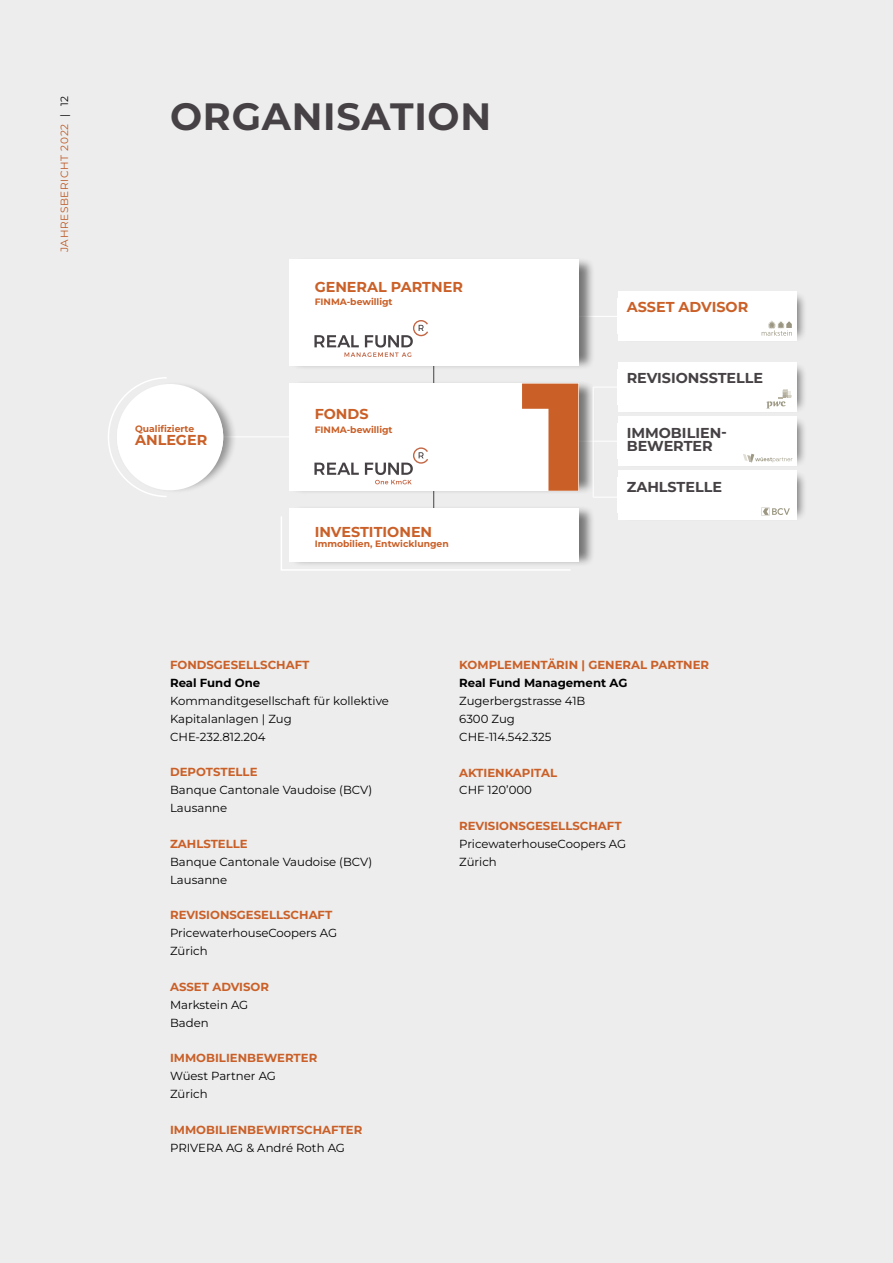
<style>
.page{position:relative;width:893px;height:1263px;background:#ededed}
.page>*{position:absolute;margin:0;border:0;box-sizing:border-box;transform-origin:0 0}
.t1{font:700 38.1px "Montserrat";letter-spacing:.02em;color:#454144}
.t2{font:700 14.4px "Montserrat";color:#ca6028}
.t3{font:700 14.4px/13.4px "Montserrat";color:#454144}
.t4{font:11.7px/17.9px "Montserrat";color:#000}
.t5{font:700 11.7px "Montserrat";color:#ca6028}
.t6{font:700 11.7px "Montserrat";color:#000}
.t7{font:10.5px "Montserrat";letter-spacing:.06em;color:#ca6028}
.t8{font:700 9.3px "Montserrat";color:#ca6028}
.s1{color:#000}
</style>
<div class="page">
<hr style="left:568px;top:316px;width:60px;height:1px;background:#fff">
<hr style="left:525px;top:441px;width:104px;height:1px;background:#fff">
<hr style="left:217px;top:436px;width:104px;height:1px;background:#fff">
<svg style="left:594px;top:497px;width:24px;height:1px"></svg>
<hr style="left:433px;top:348px;width:1px;height:178px;background:#454144">
<div style="left:289px;top:257px;width:306px;height:113px;background:#000;opacity:.5"></div>
<div style="left:289px;top:380px;width:306px;height:115px;background:#000;opacity:.5"></div>
<div style="left:289px;top:505px;width:306px;height:62px;background:#000;opacity:.5"></div>
<div style="left:618px;top:470px;width:189px;height:52px;background:#000;opacity:.5"></div>
<div style="left:618px;top:416px;width:189px;height:52px;background:#000;opacity:.5"></div>
<div style="left:618px;top:362px;width:189px;height:52px;background:#000;opacity:.5"></div>
<div style="left:618px;top:291px;width:189px;height:52px;background:#000;opacity:.5"></div>
<div style="left:289px;top:259px;width:289px;height:107px;background:#fff"></div>
<div style="left:289px;top:384px;width:289px;height:107px;background:#fff"></div>
<div style="left:289px;top:509px;width:289px;height:53px;background:#fff"></div>
<svg style="left:281px;top:516px;width:291px;height:55px"></svg>
<div style="left:618px;top:470px;width:178px;height:50px;background:#fff"></div>
<div style="left:618px;top:416px;width:178px;height:50px;background:#fff"></div>
<div style="left:618px;top:362px;width:178px;height:50px;background:#fff"></div>
<div style="left:618px;top:292px;width:178px;height:49px;background:#fff"></div>
<svg style="left:314px;top:320px;width:114px;height:37px"></svg>
<svg style="left:314px;top:463px;width:45px;height:12px"></svg>
<svg style="left:365px;top:447px;width:63px;height:37px"></svg>
<svg style="left:522px;top:384px;width:56px;height:107px"></svg>
<div style="left:115px;top:381px;width:123px;height:113px;background:#000;opacity:.4"></div>
<div style="left:117px;top:384px;width:106px;height:106px;background:#fff;border-radius:50%"></div>
<svg style="left:108px;top:377px;width:60px;height:120px"></svg>
<svg style="left:766px;top:389px;width:26px;height:19px"></svg>
<svg style="left:743px;top:454px;width:49px;height:8px"></svg>
<svg style="left:761px;top:507px;width:29px;height:9px"></svg>
<hr style="left:593px;top:387px;width:1px;height:110px;background:#fff">
<svg style="left:762px;top:321px;width:30px;height:15px"></svg>
<p class="t7" style="left:57px;top:252px;width:158px;rotate:-90deg">JAHRESBERICHT 2022 <span class="s1">| 12</span></p>
<h1 class="t1" style="left:170px;top:91px;width:323px">ORGANISATION</h1>
<p class="t8" style="left:135px;top:422px;width:61px">Qualifizierte</p>
<p class="t2" style="left:135px;top:430px;width:74px">ANLEGER</p>
<p class="t2" style="left:315px;top:277px;width:150px">GENERAL PARTNER</p>
<p class="t8" style="left:315px;top:296px;width:79px">FINMA-bewilligt</p>
<p class="t2" style="left:315px;top:405px;width:55px">FONDS</p>
<p class="t8" style="left:315px;top:423px;width:79px">FINMA-bewilligt</p>
<p class="t2" style="left:315px;top:522px;width:119px">INVESTITIONEN</p>
<p class="t8" style="left:315px;top:538px;width:136px">Immobilien, Entwicklungen</p>
<p class="t2" style="left:627px;top:297px;width:123px">ASSET ADVISOR</p>
<p class="t3" style="left:627px;top:371px;width:138px">REVISIONSSTELLE</p>
<p class="t3" style="left:627px;top:426px;width:102px">IMMOBILIEN-<br>BEWERTER</p>
<p class="t3" style="left:627px;top:480px;width:97px">ZAHLSTELLE</p>
<p class="t5" style="left:170px;top:657px;width:141px">FONDSGESELLSCHAFT</p>
<p class="t6" style="left:170px;top:675px;width:92px">Real Fund One</p>
<p class="t4" style="left:170px;top:692px;width:220px">Kommanditgesellschaft für kollektive<br>Kapitalanlagen | Zug<br>CHE-232.812.204</p>
<p class="t5" style="left:170px;top:764px;width:89px">DEPOTSTELLE</p>
<p class="t4" style="left:170px;top:781px;width:204px">Banque Cantonale Vaudoise (BCV)<br>Lausanne</p>
<p class="t5" style="left:170px;top:836px;width:79px">ZAHLSTELLE</p>
<p class="t4" style="left:170px;top:852px;width:204px">Banque Cantonale Vaudoise (BCV)<br>Lausanne</p>
<p class="t5" style="left:170px;top:907px;width:164px">REVISIONSGESELLSCHAFT</p>
<p class="t4" style="left:170px;top:924px;width:168px">PricewaterhouseCoopers AG<br>Zürich</p>
<p class="t5" style="left:170px;top:979px;width:100px">ASSET ADVISOR</p>
<p class="t4" style="left:170px;top:995px;width:80px">Markstein AG<br>Baden</p>
<p class="t5" style="left:170px;top:1050px;width:149px">IMMOBILIENBEWERTER</p>
<p class="t4" style="left:170px;top:1067px;width:107px">Wüest Partner AG<br>Zürich</p>
<p class="t5" style="left:170px;top:1122px;width:194px">IMMOBILIENBEWIRTSCHAFTER</p>
<p class="t4" style="left:170px;top:1138px;width:176px">PRIVERA AG &amp; André Roth AG</p>
<p class="t5" style="left:459px;top:657px;width:251px">KOMPLEMENTÄRIN | GENERAL PARTNER</p>
<p class="t6" style="left:459px;top:675px;width:170px">Real Fund Management AG</p>
<p class="t4" style="left:459px;top:692px;width:128px">Zugerbergstrasse 41B<br>6300 Zug<br>CHE-114.542.325</p>
<p class="t5" style="left:459px;top:764px;width:99px">AKTIENKAPITAL</p>
<p class="t4" style="left:459px;top:781px;width:74px">CHF 120’000</p>
<p class="t5" style="left:459px;top:818px;width:164px">REVISIONSGESELLSCHAFT</p>
<p class="t4" style="left:459px;top:834px;width:168px">PricewaterhouseCoopers AG<br>Zürich</p>
</div>
